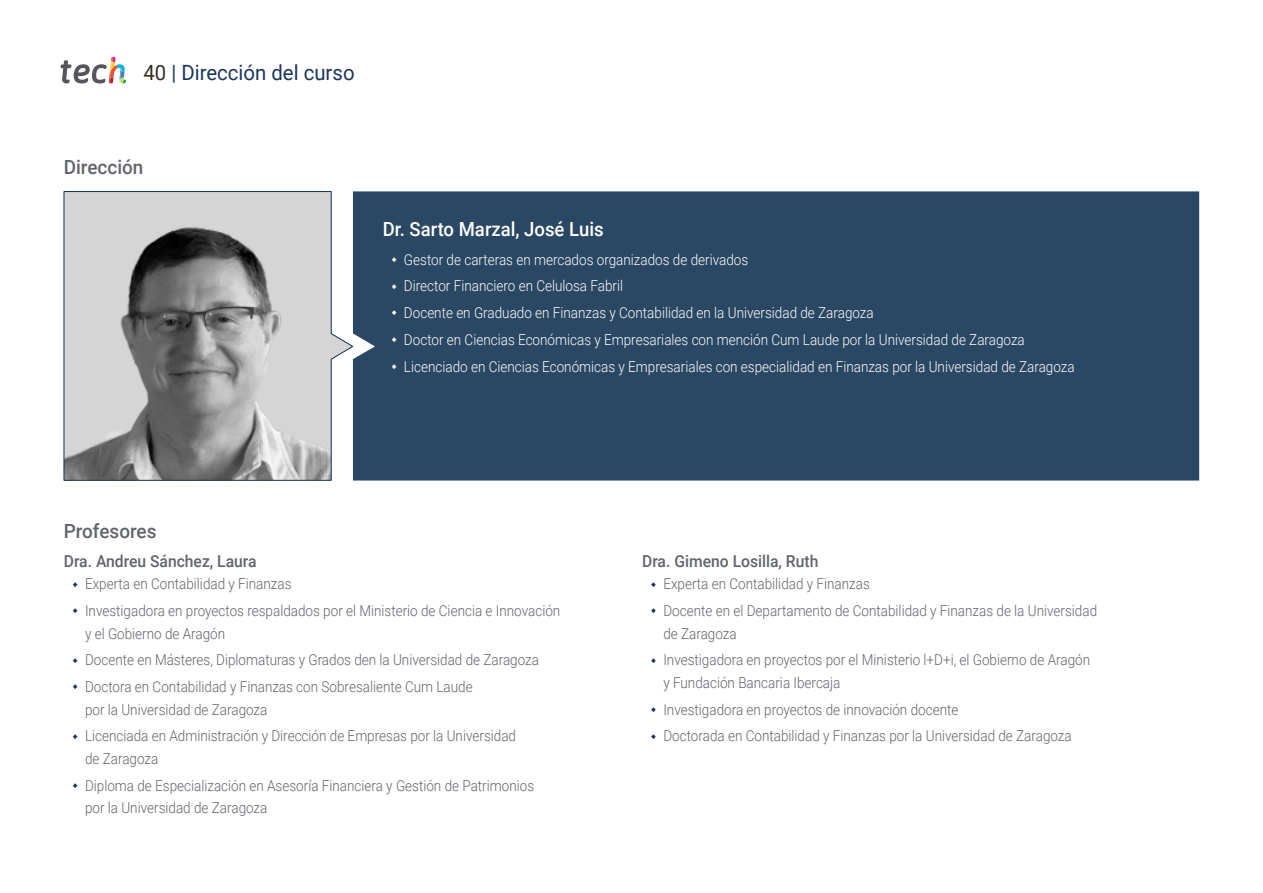
<style>
.page{position:relative;width:1263px;height:893px;background:#fff}
.page>*{position:absolute;margin:0;border:0;box-sizing:border-box;transform-origin:0 0}
.t1{font:21px "Roboto";color:#1a355c}
.t2{font:500 19.5px "Roboto";color:#fff;scale:.95 1}
.t3{font:500 19.5px "Roboto";color:#61646a}
.t4{font:500 16.5px "Roboto";color:#61646a;scale:.95 1}
.t5{font:300 15px/26.7px "Roboto";color:#61646a;scale:.9 1}
.t6{font:300 15px/26.7px "Roboto";color:#fff;scale:.9 1}
.s1{color:#312e20}
</style>
<div class="page">
<svg style="left:61px;top:57px;width:65px;height:27px"></svg>
<div style="left:353px;top:191px;width:846px;height:290px;background:#2a4763"></div>
<svg style="left:64px;top:191px;width:289px;height:290px;background:#aeafaf"></svg>
<svg style="left:392px;top:257px;width:5px;height:5px"></svg>
<svg style="left:392px;top:284px;width:5px;height:5px"></svg>
<svg style="left:392px;top:310px;width:5px;height:5px"></svg>
<svg style="left:392px;top:337px;width:5px;height:5px"></svg>
<svg style="left:392px;top:364px;width:5px;height:5px"></svg>
<h1 class="t1" style="left:144px;top:57px;width:213px"><span class="s1">40</span> | Dirección del curso</h1>
<h2 class="t3" style="left:64px;top:154px;width:81px">Dirección</h2>
<h2 class="t2" style="left:383px;top:215px;width:234px">Dr. Sarto Marzal, José Luis</h2>
<p class="t6" style="left:404px;top:245px;width:747px">Gestor de carteras en mercados organizados de derivados<br>Director Financiero en Celulosa Fabril<br>Docente en Graduado en Finanzas y Contabilidad en la Universidad de Zaragoza<br>Doctor en Ciencias Económicas y Empresariales con mención Cum Laude por la Universidad de Zaragoza Licenciado en Ciencias Económicas y Empresariales con especialidad en Finanzas por la Universidad de Zaragoza</p>
<h2 class="t3" style="left:64px;top:517px;width:94px">Profesores</h2>
<p class="t4" style="left:64px;top:550px;width:205px">Dra. Andreu Sánchez, Laura</p>
<p class="t5" style="left:85px;top:570px;width:530px">Experta en Contabilidad y Finanzas<br>Investigadora en proyectos respaldados por el Ministerio de Ciencia e Innovación</p>
<p class="t5" style="left:85px;top:619px;width:506px">y el Gobierno de Aragón<br>Docente en Másteres, Diplomaturas y Grados den la Universidad de Zaragoza<br>Doctora en Contabilidad y Finanzas con Sobresaliente Cum Laude</p>
<p class="t5" style="left:85px;top:695px;width:480px">por la Universidad de Zaragoza<br>Licenciada en Administración y Dirección de Empresas por la Universidad</p>
<p class="t5" style="left:85px;top:745px;width:500px">de Zaragoza<br>Diploma de Especialización en Asesoría Financiera y Gestión de Patrimonios</p>
<p class="t5" style="left:85px;top:794px;width:204px">por la Universidad de Zaragoza</p>
<p class="t4" style="left:642px;top:550px;width:187px">Dra. Gimeno Losilla, Ruth</p>
<p class="t5" style="left:663px;top:570px;width:483px">Experta en Contabilidad y Finanzas<br>Docente en el Departamento de Contabilidad y Finanzas de la Universidad</p>
<p class="t5" style="left:663px;top:619px;width:476px">de Zaragoza<br>Investigadora en proyectos por el Ministerio l+D+i, el Gobierno de Aragón</p>
<p class="t5" style="left:663px;top:669px;width:455px">y Fundación Bancaria Ibercaja<br>Investigadora en proyectos de innovación docente<br>Doctorada en Contabilidad y Finanzas por la Universidad de Zaragoza</p>
</div>
